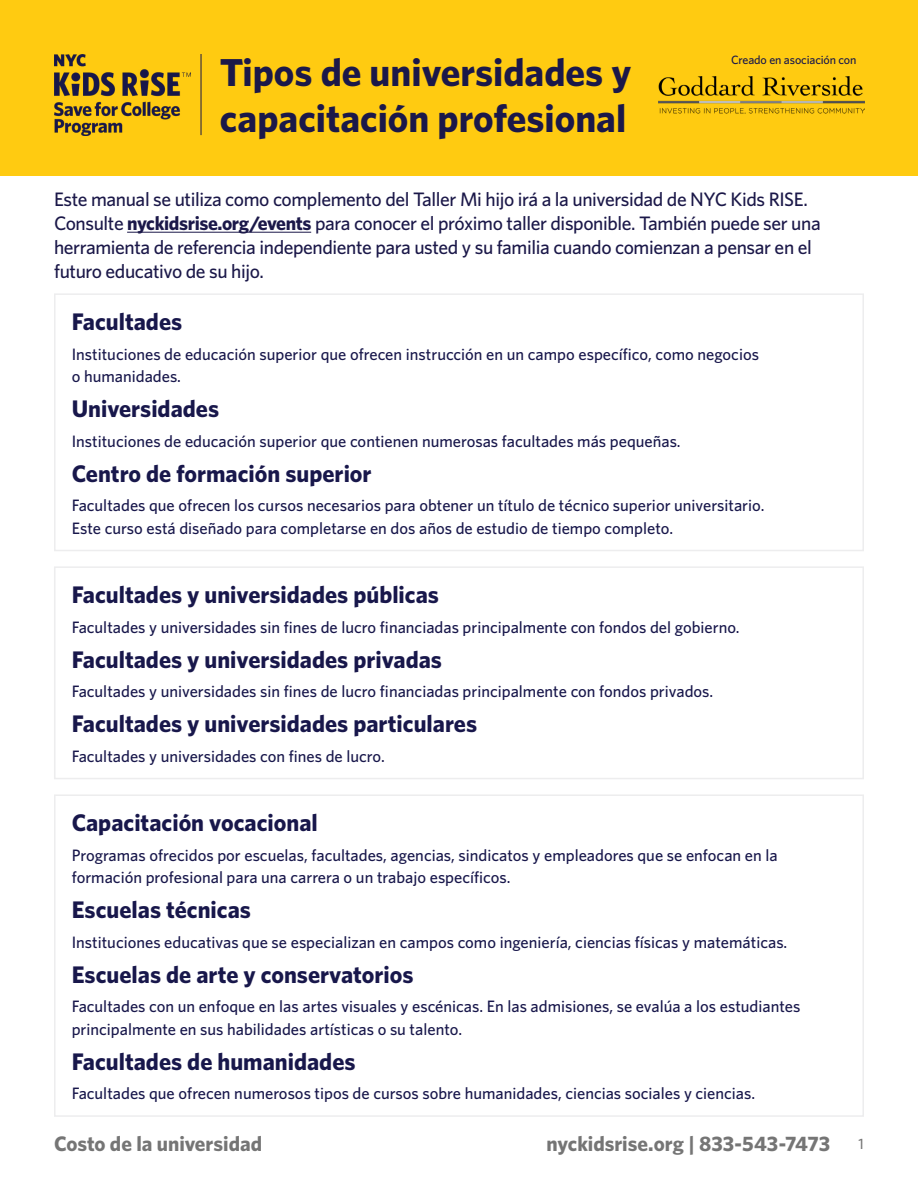
<style>
.page{position:relative;width:918px;height:1188px;background:#fff}
.page>*{position:absolute;margin:0;border:0;box-sizing:border-box;transform-origin:0 0}
.Headline-Primary{font:700 39px/46.5px "Whitney";color:#1b1849}
.Subheadline{font:700 24px "Whitney";color:#18174b}
.t1{font:700 21px "Whitney";color:#757575}
.Note_Subtext{font:500 19.5px/24px "Whitney";letter-spacing:-.02em;color:#1b1849}
.P__Body_Copy{font:500 16.5px/22.5px "Whitney";color:#18174b}
.t2{font:500 15px "Whitney";color:#757575}
.P__Small_Paragraph{font:500 12px "Whitney";letter-spacing:-.01em;color:#18174b}
.s1{font-weight:700}
</style>
<div class="page">
<div style="left:0;top:0;width:918px;height:176px;background:#ffcb11"></div>
<img style="left:659px;top:77px;width:205px;height:37px">
<hr style="left:127px;top:232px;width:184px;height:1px;background:#1b1849">
<hr style="left:201px;top:54px;width:1px;height:81px;background:#1b1849">
<img style="left:54px;top:54px;width:136px;height:81px">
<div style="left:54px;top:293px;width:810px;height:258px;border:2px solid #ededee"></div>
<div style="left:54px;top:566px;width:810px;height:213px;border:2px solid #ededee"></div>
<div style="left:54px;top:794px;width:810px;height:323px;border:2px solid #ededee"></div>
<p class="Headline-Primary" style="left:220px;top:48px;width:413px">Tipos de universidades y capacitación profesional</p>
<p class="P__Small_Paragraph" style="left:731px;top:51px;width:127px">Creado en asociación con</p>
<p class="Note_Subtext" style="left:54px;top:187px;width:768px">Este manual se utiliza como complemento del Taller Mi hijo irá a la universidad de NYC Kids RISE.<br>Consulte <span class="s1">nyckidsrise.org/events</span> para conocer el próximo taller disponible. También puede ser una herramienta de referencia independiente para usted y su familia cuando comienzan a pensar en el futuro educativo de su hijo.</p>
<p class="Subheadline" style="left:72px;top:306px;width:112px">Facultades</p>
<p class="P__Body_Copy" style="left:72px;top:342px;width:689px">Instituciones de educación superior que ofrecen instrucción en un campo específico, como negocios o humanidades.</p>
<p class="Subheadline" style="left:72px;top:393px;width:149px">Universidades</p>
<p class="P__Body_Copy" style="left:72px;top:429px;width:611px">Instituciones de educación superior que contienen numerosas facultades más pequeñas.</p>
<p class="Subheadline" style="left:72px;top:457px;width:301px">Centro de formación superior</p>
<p class="P__Body_Copy" style="left:72px;top:494px;width:694px">Facultades que ofrecen los cursos necesarios para obtener un título de técnico superior universitario.<br>Este curso está diseñado para completarse en dos años de estudio de tiempo completo.</p>
<p class="Subheadline" style="left:72px;top:579px;width:369px">Facultades y universidades públicas</p>
<p class="P__Body_Copy" style="left:72px;top:615px;width:669px">Facultades y universidades sin fines de lucro financiadas principalmente con fondos del gobierno.</p>
<p class="Subheadline" style="left:72px;top:643px;width:372px">Facultades y universidades privadas</p>
<p class="P__Body_Copy" style="left:72px;top:680px;width:643px">Facultades y universidades sin fines de lucro financiadas principalmente con fondos privados.</p>
<p class="Subheadline" style="left:72px;top:708px;width:407px">Facultades y universidades particulares</p>
<p class="P__Body_Copy" style="left:72px;top:744px;width:315px">Facultades y universidades con fines de lucro.</p>
<p class="Subheadline" style="left:72px;top:807px;width:248px">Capacitación vocacional</p>
<p class="P__Body_Copy" style="left:72px;top:843px;width:708px">Programas ofrecidos por escuelas, facultades, agencias, sindicatos y empleadores que se enfocan en la formación profesional para una carrera o un trabajo específicos.</p>
<p class="Subheadline" style="left:72px;top:894px;width:181px">Escuelas técnicas</p>
<p class="P__Body_Copy" style="left:72px;top:930px;width:717px">Instituciones educativas que se especializan en campos como ingeniería, ciencias físicas y matemáticas.</p>
<p class="Subheadline" style="left:72px;top:958px;width:343px">Escuelas de arte y conservatorios</p>
<p class="P__Body_Copy" style="left:72px;top:995px;width:730px">Facultades con un enfoque en las artes visuales y escénicas. En las admisiones, se evalúa a los estudiantes principalmente en sus habilidades artísticas o su talento.</p>
<p class="Subheadline" style="left:72px;top:1045px;width:285px">Facultades de humanidades</p>
<p class="P__Body_Copy" style="left:72px;top:1082px;width:685px">Facultades que ofrecen numerosos tipos de cursos sobre humanidades, ciencias sociales y ciencias.</p>
<p class="t1" style="left:54px;top:1129px;width:210px">Costo de la universidad</p>
<p class="t1" style="left:547px;top:1129px;width:285px">nyckidsrise.org | 833-543-7473</p>
<p class="t2" style="left:859px;top:1134px;width:7px">1</p>
</div>
